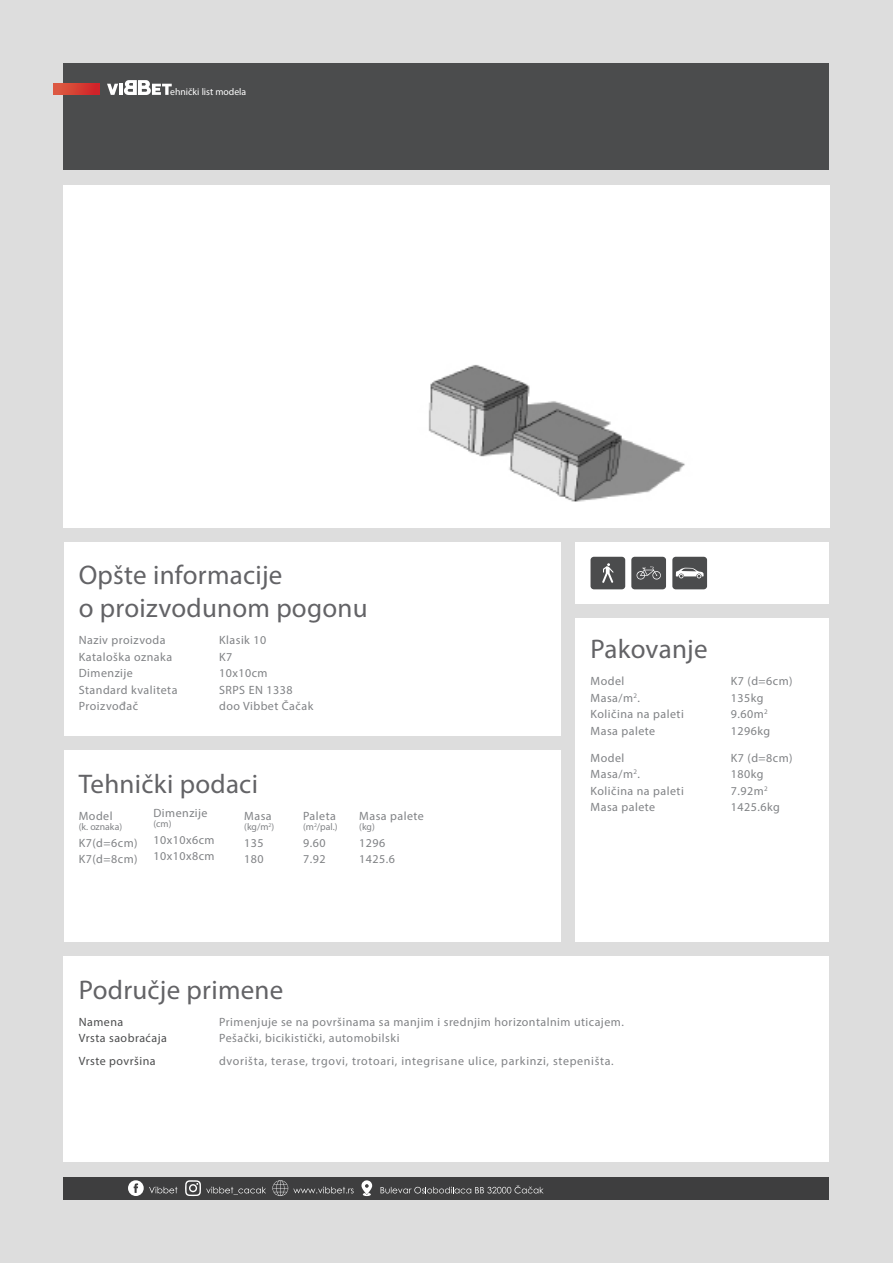
<style>
.page{position:relative;width:893px;height:1263px;background:#ddd}
.page>*{position:absolute;margin:0;border:0;box-sizing:border-box;transform-origin:0 0}
.Podnaslov_tamno{font:27px "Myriad Pro";letter-spacing:.01em;color:#636366}
.Glavni_text_svetlo{font:12px "Myriad Pro";letter-spacing:.04em;color:#808285}
.Glavni_text_tamno{font:12px "Myriad Pro";letter-spacing:.04em;color:#4b4c4d}
.Pomoćni_text_svetlo{font:9.75px "Myriad Pro";color:#808285}
.Pomoćni_text_svetlo-2{font:9.75px "Myriad Pro";color:#fff}
</style>
<div class="page">
<div style="left:64px;top:542px;width:496px;height:194px;background:#fff"></div>
<div style="left:575px;top:618px;width:254px;height:324px;background:#fff"></div>
<div style="left:64px;top:957px;width:765px;height:205px;background:#fff"></div>
<div style="left:64px;top:751px;width:496px;height:191px;background:#fff"></div>
<div style="left:575px;top:542px;width:254px;height:62px;background:#fff"></div>
<div style="left:64px;top:64px;width:765px;height:106px;background:#4b4c4d"></div>
<div style="left:631px;top:557px;width:35px;height:32px;background:#4b4c4d;border-radius:3px"></div>
<svg style="left:636px;top:567px;width:25px;height:13px"></svg>
<div style="left:590px;top:557px;width:35px;height:32px;background:#4b4c4d;border-radius:3px"></div>
<svg style="left:602px;top:563px;width:12px;height:20px"></svg>
<div style="left:672px;top:557px;width:35px;height:32px;background:#4b4c4d;border-radius:3px"></div>
<svg style="left:676px;top:567px;width:28px;height:11px"></svg>
<svg style="left:107px;top:80px;width:65px;height:15px"></svg>
<div style="left:64px;top:1177px;width:765px;height:22px;background:#3e3e3f"></div>
<svg style="left:381px;top:1185px;width:163px;height:8px"></svg>
<svg style="left:361px;top:1180px;width:11px;height:16px"></svg>
<svg style="left:272px;top:1180px;width:82px;height:16px"></svg>
<svg style="left:128px;top:1180px;width:49px;height:16px"></svg>
<svg style="left:185px;top:1180px;width:81px;height:16px"></svg>
<svg style="left:54px;top:84px;width:46px;height:11px"></svg>
<div style="left:64px;top:185px;width:765px;height:342px;background:#fff"></div>
<p class="Pomoćni_text_svetlo-2" style="left:170px;top:86px;width:78px">ehnički list modela</p>
<p class="Podnaslov_tamno" style="left:79px;top:559px;width:205px">Opšte informacije</p>
<p class="Podnaslov_tamno" style="left:79px;top:592px;width:290px">o proizvodunom pogonu</p>
<p class="Glavni_text_svetlo" style="left:79px;top:633px;width:88px">Naziv proizvoda</p>
<p class="Glavni_text_svetlo" style="left:79px;top:649px;width:95px">Kataloška oznaka</p>
<p class="Glavni_text_svetlo" style="left:79px;top:666px;width:56px">Dimenzije</p>
<p class="Glavni_text_svetlo" style="left:79px;top:682px;width:100px">Standard kvaliteta</p>
<p class="Glavni_text_svetlo" style="left:79px;top:699px;width:61px">Proizvođač</p>
<p class="Glavni_text_svetlo" style="left:219px;top:633px;width:49px">Klasik 10</p>
<p class="Glavni_text_svetlo" style="left:219px;top:649px;width:15px">K7</p>
<p class="Glavni_text_svetlo" style="left:219px;top:666px;width:50px">10x10cm</p>
<p class="Glavni_text_svetlo" style="left:219px;top:682px;width:75px">SRPS EN 1338</p>
<p class="Glavni_text_svetlo" style="left:219px;top:699px;width:96px">doo Vibbet Čačak</p>
<p class="Podnaslov_tamno" style="left:79px;top:767px;width:181px">Tehnički podaci</p>
<p class="Glavni_text_svetlo" style="left:79px;top:808px;width:35px">Model</p>
<p class="Pomoćni_text_svetlo" style="left:79px;top:821px;width:45px">(k. oznaka)</p>
<p class="Glavni_text_svetlo" style="left:79px;top:835px;width:60px">K7(d=6cm)</p>
<p class="Glavni_text_svetlo" style="left:79px;top:852px;width:60px">K7(d=8cm)</p>
<p class="Glavni_text_svetlo" style="left:153px;top:805px;width:56px">Dimenzije</p>
<p class="Pomoćni_text_svetlo" style="left:153px;top:818px;width:20px">(cm)</p>
<p class="Glavni_text_svetlo" style="left:153px;top:832px;width:63px">10x10x6cm</p>
<p class="Glavni_text_svetlo" style="left:153px;top:849px;width:63px">10x10x8cm</p>
<p class="Glavni_text_svetlo" style="left:244px;top:808px;width:29px">Masa</p>
<p class="Pomoćni_text_svetlo" style="left:244px;top:821px;width:31px">(kg/m<sup>2</sup>)</p>
<p class="Glavni_text_svetlo" style="left:244px;top:835px;width:21px">135</p>
<p class="Glavni_text_svetlo" style="left:244px;top:852px;width:21px">180</p>
<p class="Glavni_text_svetlo" style="left:303px;top:808px;width:34px">Paleta</p>
<p class="Pomoćni_text_svetlo" style="left:303px;top:821px;width:36px">(m<sup>2</sup>/pal.)</p>
<p class="Glavni_text_svetlo" style="left:303px;top:835px;width:24px">9.60</p>
<p class="Glavni_text_svetlo" style="left:303px;top:852px;width:24px">7.92</p>
<p class="Glavni_text_svetlo" style="left:359px;top:808px;width:66px">Masa palete</p>
<p class="Pomoćni_text_svetlo" style="left:359px;top:821px;width:17px">(kg)</p>
<p class="Glavni_text_svetlo" style="left:359px;top:835px;width:28px">1296</p>
<p class="Glavni_text_svetlo" style="left:359px;top:852px;width:37px">1425.6</p>
<p class="Podnaslov_tamno" style="left:590px;top:633px;width:119px">Pakovanje</p>
<p class="Glavni_text_svetlo" style="left:590px;top:674px;width:35px">Model</p>
<p class="Glavni_text_svetlo" style="left:590px;top:690px;width:51px">Masa/m<sup>2</sup>.</p>
<p class="Glavni_text_svetlo" style="left:590px;top:707px;width:95px">Količina na paleti</p>
<p class="Glavni_text_svetlo" style="left:590px;top:723px;width:66px">Masa palete</p>
<p class="Glavni_text_svetlo" style="left:590px;top:750px;width:35px">Model</p>
<p class="Glavni_text_svetlo" style="left:590px;top:767px;width:51px">Masa/m<sup>2</sup>.</p>
<p class="Glavni_text_svetlo" style="left:590px;top:783px;width:95px">Količina na paleti</p>
<p class="Glavni_text_svetlo" style="left:590px;top:800px;width:66px">Masa palete</p>
<p class="Glavni_text_svetlo" style="left:731px;top:674px;width:63px">K7 (d=6cm)</p>
<p class="Glavni_text_svetlo" style="left:731px;top:690px;width:34px">135kg</p>
<p class="Glavni_text_svetlo" style="left:731px;top:707px;width:38px">9.60m<sup>2</sup></p>
<p class="Glavni_text_svetlo" style="left:731px;top:723px;width:41px">1296kg</p>
<p class="Glavni_text_svetlo" style="left:731px;top:750px;width:63px">K7 (d=8cm)</p>
<p class="Glavni_text_svetlo" style="left:731px;top:767px;width:34px">180kg</p>
<p class="Glavni_text_svetlo" style="left:731px;top:783px;width:38px">7.92m<sup>2</sup></p>
<p class="Glavni_text_svetlo" style="left:731px;top:800px;width:50px">1425.6kg</p>
<p class="Podnaslov_tamno" style="left:79px;top:973px;width:206px">Područje primene</p>
<p class="Glavni_text_tamno" style="left:79px;top:1014px;width:46px">Namena</p>
<p class="Glavni_text_tamno" style="left:79px;top:1031px;width:90px">Vrsta saobraćaja</p>
<p class="Glavni_text_tamno" style="left:79px;top:1053px;width:78px">Vrste površina</p>
<p class="Glavni_text_svetlo" style="left:219px;top:1014px;width:406px">Primenjuje se na površinama sa manjim i srednjim horizontalnim uticajem.</p>
<p class="Glavni_text_svetlo" style="left:219px;top:1031px;width:182px">Pešački, bicikistički, automobilski</p>
<p class="Glavni_text_svetlo" style="left:219px;top:1053px;width:396px">dvorišta, terase, trgovi, trotoari, integrisane ulice, parkinzi, stepeništa.</p>
</div>
